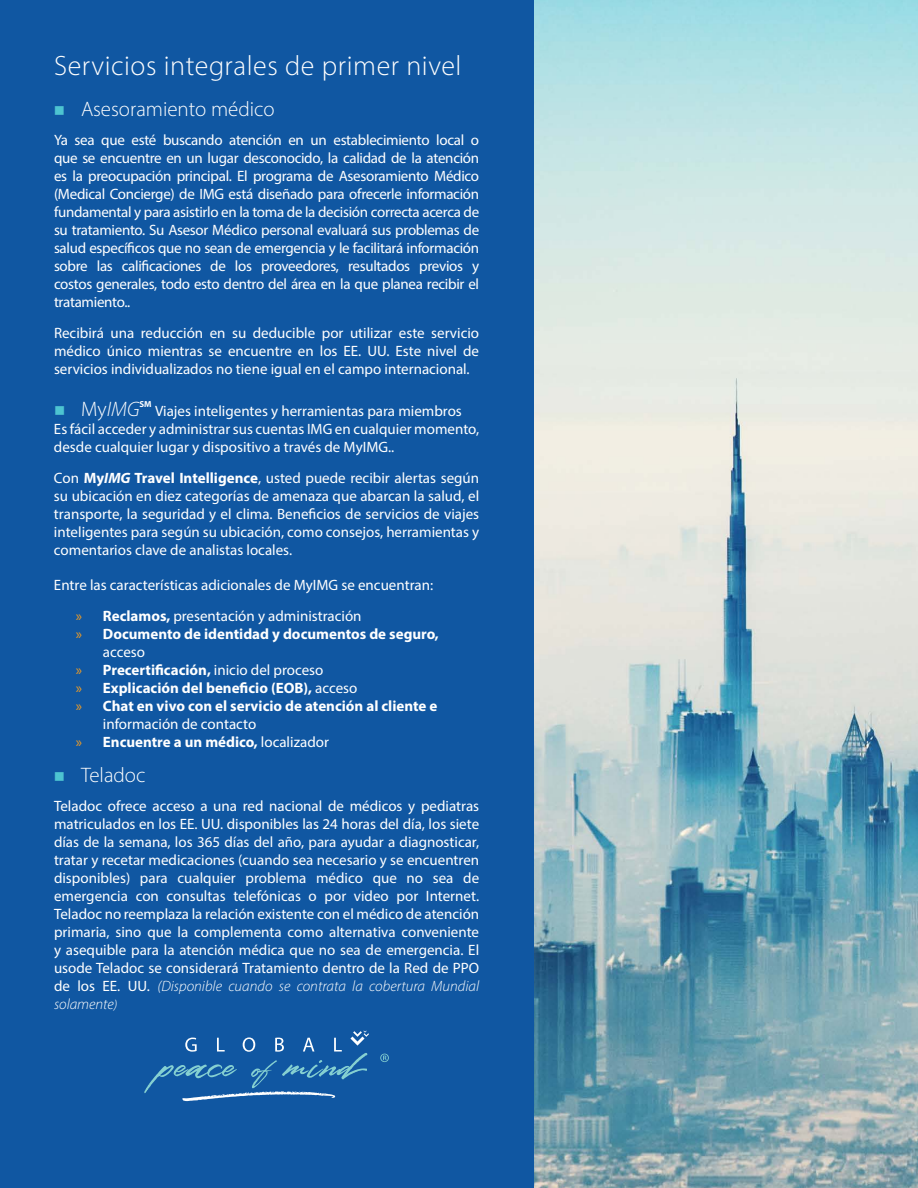
<style>
.page{position:relative;width:918px;height:1188px;background:#fff}
.page>*{position:absolute;margin:0;border:0;box-sizing:border-box;transform-origin:0 0}
.t1{font:300 28.05px "Myriad Pro";letter-spacing:.02em;color:#fff}
.t2{font:300 21px "Myriad Pro";color:#fff}
.t3{font:italic 300 21px "Myriad Pro";color:#fff}
.t4{font:15px/18px "Myriad Pro";color:#fff;text-align:justify}
.t5{font:700 15px "Myriad Pro";color:#fff}
.t6{font:700 8.7px "Myriad Pro";color:#fff}
.s1{font-style:normal}
.s2{font-weight:700}
.s3{font-weight:700;font-style:italic}
.s4{color:#f29d22}
.s5{font-weight:400;color:#f29d22}
.s6{font-weight:400}
.s7{font-weight:300;font-style:italic}
.s8{font-weight:300;font-style:italic;font-size:13.5px}
</style>
<div class="page">
<img style="left:533px;top:0;width:385px;height:1188px">
<div style="left:0;top:0;width:533px;height:1188px;background:#1057a2"></div>
<svg style="left:380px;top:1054px;width:9px;height:8px"></svg>
<svg style="left:144px;top:1031px;width:225px;height:70px"></svg>
<h1 class="t1" style="left:54px;top:49px;width:409px">Servicios integrales de primer nivel</h1>
<h2 class="t2" style="left:81px;top:97px;width:195px">Asesoramiento médico</h2>
<p class="t4" style="left:54px;top:131px;width:427px">Ya sea que esté buscando atención en un establecimiento local o que se encuentre en un lugar desconocido, la calidad de la atención es la preocupación principal. El programa de Asesoramiento Médico (Medical Concierge) de IMG está diseñado para ofrecerle información fundamental y para asistirlo en la toma de la decisión correcta acerca de su tratamiento. Su Asesor Médico personal evaluará sus problemas de salud específicos que no sean de emergencia y le facilitará información sobre las calificaciones de los proveedores, resultados previos y costos generales, todo esto dentro del área en la que planea recibir el tratamiento..</p>
<p class="t4" style="left:54px;top:324px;width:427px">Recibirá una reducción en su deducible por utilizar este servicio médico único mientras se encuentre en los EE. UU. Este nivel de servicios individualizados no tiene igual en el campo internacional.</p>
<h2 class="t3" style="left:81px;top:396px;width:60px"><span class="s1">My</span>IMG</h2>
<p class="t6" style="left:139px;top:398px;width:14px">SM</p>
<p class="t4" style="left:54px;top:402px;width:427px;text-align:left;text-indent:101px">Viajes inteligentes y herramientas para miembros<br>Es fácil acceder y administrar sus cuentas IMG en cualquier momento, desde cualquier lugar y dispositivo a través de MyIMG..</p>
<p class="t4" style="left:54px;top:469px;width:427px">Con <span class="s2">My</span><span class="s3">IMG</span> <span class="s2">Travel Intelligence</span>, usted puede recibir alertas según su ubicación en diez categorías de amenaza que abarcan la salud, el transporte, la seguridad y el clima. Beneficios de servicios de viajes inteligentes para según su ubicación, como consejos, herramientas y comentarios clave de analistas locales.</p>
<p class="t4" style="left:76px;top:569px;width:359px;line-height:30.8px;text-indent:-22px">Entre las características adicionales de MyIMG se encuentran: <span class="s4">»</span> <span class="s2">Reclamos,</span> presentación y administración</p>
<p class="t5" style="left:76px;top:624px;width:364px"><span class="s5">»</span> Documento de identidad y documentos de seguro,</p>
<p class="t4" style="left:103px;top:642px;width:44px">acceso</p>
<p class="t5" style="left:76px;top:660px;width:249px"><span class="s5">»</span> Precertificación, <span class="s6">inicio del proceso</span></p>
<p class="t5" style="left:76px;top:678px;width:283px"><span class="s5">»</span> Explicación del beneficio (EOB), <span class="s6">acceso</span></p>
<p class="t5" style="left:76px;top:696px;width:363px"><span class="s5">»</span> Chat en vivo con el servicio de atención al cliente e</p>
<p class="t4" style="left:103px;top:714px;width:155px">información de contacto</p>
<p class="t5" style="left:76px;top:732px;width:255px"><span class="s5">»</span> Encuentre a un médico, <span class="s6">localizador</span></p>
<h2 class="t2" style="left:81px;top:763px;width:66px">Teladoc</h2>
<p class="t4" style="left:54px;top:797px;width:427px">Teladoc ofrece acceso a una red nacional de médicos y pediatras matriculados en los EE. UU. disponibles las 24 horas del día, los siete días de la semana, los 365 días del año, para ayudar a diagnosticar, tratar y recetar medicaciones (cuando sea necesario y se encuentren disponibles) para cualquier problema médico que no sea de emergencia con consultas telefónicas o por video por Internet.<br>Teladoc no reemplaza la relación existente con el médico de atención primaria, sino que la complementa como alternativa conveniente y asequible para la atención médica que no sea de emergencia. El usode Teladoc se considerará Tratamiento dentro de la Red de PPO de los EE. UU. <span class="s7">(Disponible cuando se contrata la cobertura Mundial solamente</span><span class="s8">)</span></p>
</div>
